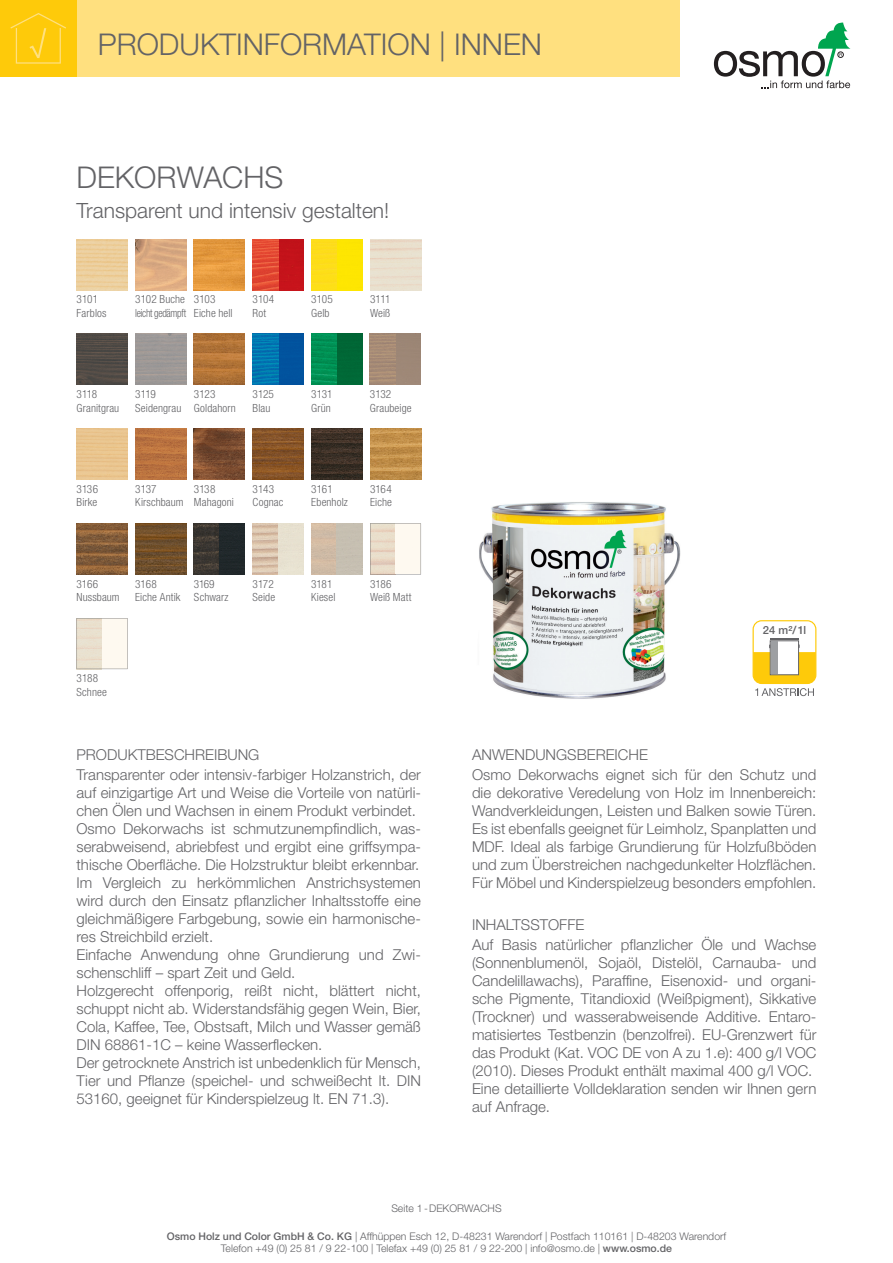
<style>
.page{position:relative;width:893px;height:1263px;background:#fff}
.page>*{position:absolute;margin:0;border:0;box-sizing:border-box;transform-origin:0 0}
.t1{font:300 30px "Helvetica Neue";color:#636366}
.t2{font:300 21px "Helvetica Neue";color:#636366}
.t3{font:300 15px/18px "Helvetica Neue";color:#636366}
.t4{font:300 condensed 11.25px/13.5px "Helvetica Neue";letter-spacing:.01em;color:#636366}
.t5{font:300 condensed 11.25px/13.5px "Helvetica Neue";letter-spacing:-.03em;color:#636366}
.t6{font:500 11.25px "Helvetica Neue";color:#636366}
.t7{font:300 10.5px/12.6px "Helvetica Neue";color:#636366;text-align:center}
.s1{font-weight:500}
</style>
<div class="page">
<svg style="left:714px;top:23px;width:136px;height:65px"></svg>
<div style="left:77px;top:0;width:603px;height:77px;background:#ffe07f"></div>
<div style="left:0;top:0;width:77px;height:77px;background:#feca0a"></div>
<svg style="left:10px;top:13px;width:56px;height:51px"></svg>
<img style="left:194px;top:523px;width:51px;height:51px">
<img style="left:135px;top:239px;width:51px;height:51px">
<img style="left:194px;top:239px;width:51px;height:51px">
<img style="left:194px;top:334px;width:51px;height:51px">
<img style="left:135px;top:429px;width:51px;height:51px">
<img style="left:194px;top:429px;width:51px;height:51px">
<img style="left:253px;top:429px;width:51px;height:51px">
<img style="left:311px;top:429px;width:51px;height:51px">
<img style="left:370px;top:429px;width:51px;height:51px">
<img style="left:76px;top:523px;width:51px;height:51px">
<img style="left:135px;top:523px;width:51px;height:51px">
<img style="left:77px;top:334px;width:51px;height:51px">
<img style="left:253px;top:523px;width:51px;height:51px">
<img style="left:311px;top:523px;width:51px;height:51px">
<svg style="left:77px;top:618px;width:51px;height:51px"></svg>
<svg style="left:370px;top:523px;width:51px;height:51px"></svg>
<img style="left:253px;top:239px;width:51px;height:51px">
<img style="left:311px;top:239px;width:51px;height:51px">
<img style="left:253px;top:334px;width:51px;height:51px">
<img style="left:311px;top:334px;width:51px;height:51px">
<div style="left:753px;top:620px;width:63px;height:64px;border:1px solid #feca0a;border-radius:9px"></div>
<svg style="left:753px;top:639px;width:63px;height:57px"></svg>
<img style="left:479px;top:502px;width:202px;height:197px">
<h1 class="t1" style="left:98px;top:26px;width:446px">PRODUKTINFORMATION | INNEN</h1>
<h1 class="t1" style="left:77px;top:159px;width:208px">DEKORWACHS</h1>
<h2 class="t2" style="left:77px;top:197px;width:314px">Transparent und intensiv gestalten!</h2>
<p class="t4" style="left:77px;top:292px;width:31px">3101<br>Farblos</p>
<p class="t5" style="left:135px;top:292px;width:53px">3102 Buche leicht gedämpft</p>
<p class="t4" style="left:194px;top:292px;width:40px">3103<br>Eiche hell</p>
<p class="t4" style="left:370px;top:292px;width:22px">3111<br>Weiß</p>
<p class="t4" style="left:253px;top:292px;width:23px">3104<br>Rot</p>
<p class="t4" style="left:311px;top:292px;width:23px">3105<br>Gelb</p>
<p class="t4" style="left:77px;top:387px;width:44px">3118<br>Granitgrau</p>
<p class="t4" style="left:135px;top:387px;width:48px">3119<br>Seidengrau</p>
<p class="t4" style="left:194px;top:387px;width:43px">3123<br>Goldahorn</p>
<p class="t4" style="left:253px;top:387px;width:23px">3125<br>Blau</p>
<p class="t4" style="left:311px;top:387px;width:23px">3131<br>Grün</p>
<p class="t4" style="left:370px;top:387px;width:43px">3132<br>Graubeige</p>
<p class="t4" style="left:77px;top:482px;width:23px">3136<br>Birke</p>
<p class="t4" style="left:135px;top:482px;width:50px">3137<br>Kirschbaum</p>
<p class="t4" style="left:194px;top:482px;width:42px">3138<br>Mahagoni</p>
<p class="t4" style="left:253px;top:482px;width:32px">3143<br>Cognac</p>
<p class="t4" style="left:311px;top:482px;width:38px">3161<br>Ebenholz</p>
<p class="t4" style="left:370px;top:482px;width:23px">3164<br>Eiche</p>
<p class="t4" style="left:76px;top:577px;width:45px">3166<br>Nussbaum</p>
<p class="t4" style="left:135px;top:577px;width:47px">3168<br>Eiche Antik</p>
<p class="t4" style="left:194px;top:577px;width:36px">3169<br>Schwarz</p>
<p class="t4" style="left:253px;top:577px;width:24px">3172<br>Seide</p>
<p class="t4" style="left:311px;top:577px;width:26px">3181<br>Kiesel</p>
<p class="t4" style="left:77px;top:672px;width:32px">3188<br>Schnee</p>
<p class="t4" style="left:370px;top:577px;width:43px">3186<br>Weiß Matt</p>
<p class="t3" style="left:77px;top:744px;width:346px;line-height:20.1px">PRODUKTBESCHREIBUNG<br>Transparenter oder intensiv-farbiger Holzanstrich, der</p>
<p class="t3" style="left:77px;top:784px;width:346px">auf einzigartige Art und Weise die Vorteile von natürli&shy;chen Ölen und Wachsen in einem Produkt verbindet.<br>Osmo Dekorwachs ist schmutzunempfindlich, was&shy;serabweisend, abriebfest und ergibt eine griffsympa&shy;thische Oberfläche. Die Holzstruktur bleibt erkennbar.<br>Im Vergleich zu herkömmlichen Anstrichsystemen wird durch den Einsatz pflanzlicher Inhaltsstoffe eine gleichmäßigere Farbgebung, sowie ein harmonische&shy;res Streichbild erzielt.<br>Einfache Anwendung ohne Grundierung und Zwi&shy;schenschliff – spart Zeit und Geld.<br>Holzgerecht offenporig, reißt nicht, blättert nicht, schuppt nicht ab. Widerstandsfähig gegen Wein, Bier, Cola, Kaffee, Tee, Obstsaft, Milch und Wasser gemäß DIN 68861-1C – keine Wasserflecken.<br>Der getrocknete Anstrich ist unbedenklich für Mensch, Tier und Pflanze (speichel- und schweißecht lt. DIN 53160, geeignet für Kinderspielzeug lt. EN 71.3).</p>
<p class="t6" style="left:763px;top:624px;width:45px">24 m²/ 1l</p>
<p class="t3" style="left:472px;top:744px;width:346px;line-height:20.1px">ANWENDUNGSBEREICHE<br>Osmo Dekorwachs eignet sich für den Schutz und</p>
<p class="t3" style="left:472px;top:784px;width:346px;text-align:justify">die dekorative Veredelung von Holz im Innenbereich:<br>Wandverkleidungen, Leisten und Balken sowie Türen.<br>Es ist ebenfalls geeignet für Leimholz, Spanplatten und MDF. Ideal als farbige Grundierung für Holzfußböden und zum Überstreichen nachgedunkelter Holzflächen.<br>Für Möbel und Kinderspielzeug besonders empfohlen.</p>
<p class="t3" style="left:472px;top:914px;width:346px;line-height:20.1px">INHALTSSTOFFE<br>Auf Basis natürlicher pflanzlicher Öle und Wachse</p>
<p class="t3" style="left:472px;top:953px;width:346px">(Sonnenblumenöl, Sojaöl, Distelöl, Carnauba- und Candelillawachs), Paraffine, Eisenoxid- und organi&shy;sche Pigmente, Titandioxid (Weißpigment), Sikkative (Trockner) und wasserabweisende Additive. Entaro&shy;matisiertes Testbenzin (benzolfrei). EU-Grenzwert für das Produkt (Kat. VOC DE von A zu 1.e): 400 g/l VOC (2010). Dieses Produkt enthält maximal 400 g/l VOC.<br>Eine detaillierte Volldeklaration senden wir Ihnen gern auf Anfrage.</p>
<p class="t7" style="left:391px;top:1202px;width:112px">Seite 1 - DEKORWACHS</p>
<p class="t7" style="left:167px;top:1229px;width:561px"><span class="s1">Osmo Holz und Color GmbH &amp; Co. KG</span> | Affhüppen Esch 12, D-48231 Warendorf | Postfach 110161 | D-48203 Warendorf<br>Telefon +49 (0) 25 81 / 9 22-100 | Telefax +49 (0) 25 81 / 9 22-200 | info@osmo.de | <span class="s1">www.osmo.de</span></p>
</div>
